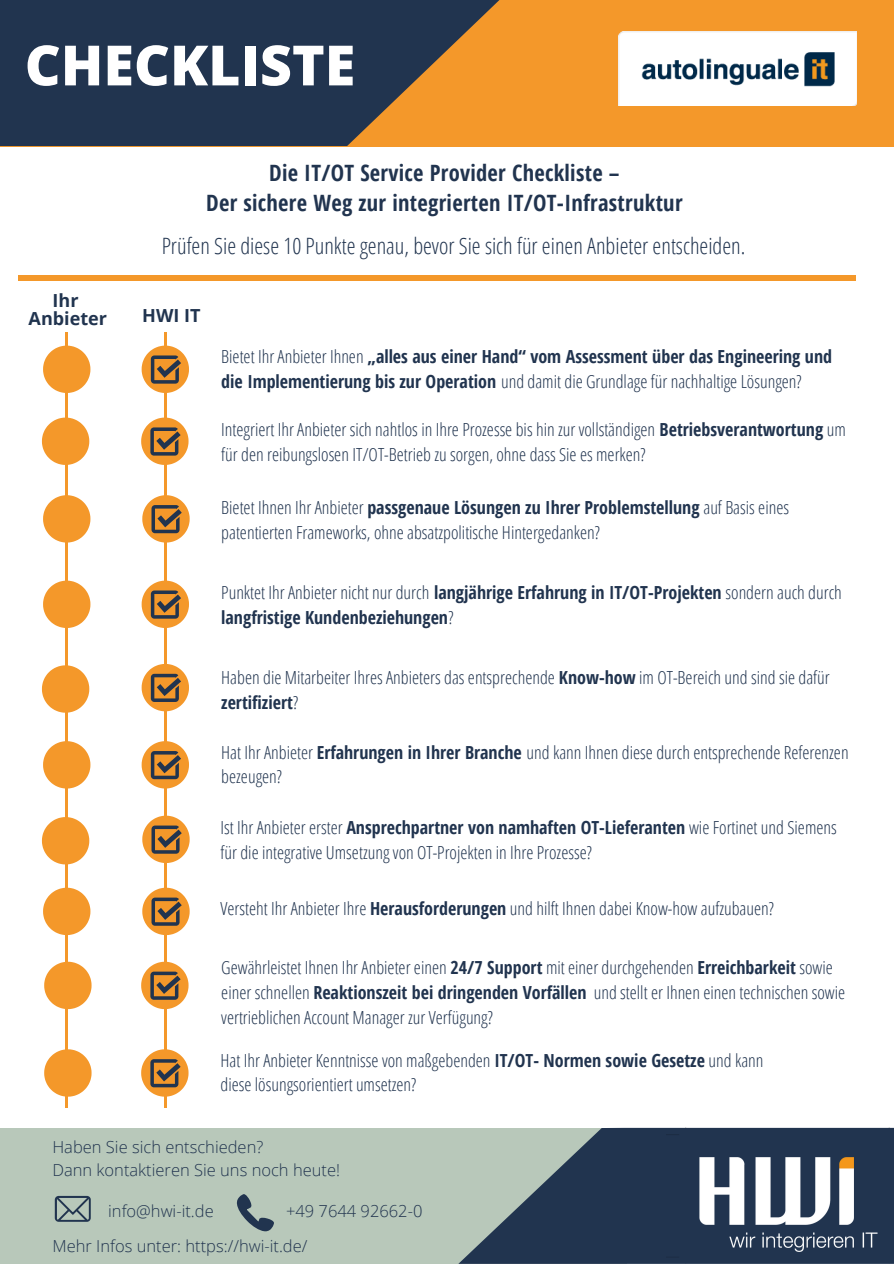
<style>
.page{position:relative;width:894px;height:1264px;background:#fff}
.page>*{position:absolute;margin:0;border:0;box-sizing:border-box;transform-origin:0 0}
.t1{font:800 55.5px "Open Sans";color:#fff}
.t2{font:700 22.5px "Open Sans Condensed";letter-spacing:.015em;color:#21344f}
.t3{font:300 22.5px "Open Sans Condensed";color:#21344f}
.t4{font:300 18px/24.8px "Open Sans Condensed";color:#21344f}
.t5{font:700 18px/24.8px "Open Sans Condensed";color:#21344f}
.t6{font:700 18px "Open Sans";color:#21344f}
.t7{font:300 16.5px "Open Sans";color:#21344f}
.s1{font-weight:300}
.s2{font-weight:700}
</style>
<div class="page">
<div style="left:0;top:0;width:893px;height:146px;background:#f4982a"></div>
<div style="left:19px;top:275px;width:836px;height:6px;background:#f4982a"></div>
<hr style="left:165px;top:332px;width:2px;height:775px;background:#f4982a">
<svg style="left:0;top:0;width:500px;height:146px;fill:#21344f"></svg>
<hr style="left:66px;top:332px;width:2px;height:775px;background:#f4982a">
<div style="left:0;top:1128px;width:626px;height:135px;background:#b8c8ba"></div>
<svg style="left:55px;top:1195px;width:36px;height:26px"></svg>
<svg style="left:237px;top:1194px;width:37px;height:37px"></svg>
<svg style="left:459px;top:1127px;width:207px;height:136px;fill:#21344f"></svg>
<img style="left:666px;top:1127px;width:227px;height:136px">
<img style="left:618px;top:31px;width:238px;height:74px">
<svg style="left:142px;top:345px;width:47px;height:48px"></svg>
<svg style="left:43px;top:345px;width:47px;height:48px"></svg>
<svg style="left:141px;top:417px;width:47px;height:48px"></svg>
<svg style="left:142px;top:495px;width:48px;height:47px"></svg>
<svg style="left:142px;top:580px;width:47px;height:48px"></svg>
<svg style="left:142px;top:664px;width:47px;height:47px"></svg>
<svg style="left:142px;top:741px;width:47px;height:47px"></svg>
<svg style="left:142px;top:815px;width:48px;height:48px"></svg>
<svg style="left:142px;top:887px;width:48px;height:48px"></svg>
<svg style="left:141px;top:961px;width:47px;height:48px"></svg>
<svg style="left:141px;top:1049px;width:47px;height:47px"></svg>
<svg style="left:42px;top:417px;width:47px;height:48px"></svg>
<svg style="left:43px;top:495px;width:47px;height:47px"></svg>
<svg style="left:43px;top:580px;width:47px;height:48px"></svg>
<svg style="left:42px;top:665px;width:47px;height:47px"></svg>
<svg style="left:43px;top:741px;width:47px;height:47px"></svg>
<svg style="left:42px;top:817px;width:47px;height:47px"></svg>
<svg style="left:43px;top:887px;width:47px;height:48px"></svg>
<svg style="left:44px;top:961px;width:47px;height:48px"></svg>
<svg style="left:44px;top:1049px;width:47px;height:47px"></svg>
<p class="t1" style="left:25px;top:26px;width:332px">CHECKLISTE</p>
<p class="t2" style="left:269px;top:157px;width:352px">Die IT/OT Service Provider Checkliste –</p>
<p class="t2" style="left:206px;top:187px;width:478px">Der sichere Weg zur integrierten IT/OT-Infrastruktur</p>
<p class="t6" style="left:53px;top:288px;width:27px">Ihr</p>
<p class="t6" style="left:29px;top:306px;width:80px">Anbieter</p>
<p class="t3" style="left:162px;top:230px;width:585px">Prüfen Sie diese 10 Punkte genau, bevor Sie sich für einen Anbieter entscheiden.</p>
<p class="t6" style="left:142px;top:303px;width:60px">HWI IT</p>
<p class="t5" style="left:221px;top:343px;width:612px"><span class="s1">Bietet Ihr Anbieter Ihnen</span> „alles aus einer Hand“ vom Assessment über das Engineering und die Implementierung bis zur Operation <span class="s1">und damit die Grundlage für nachhaltige Lösungen?</span></p>
<p class="t4" style="left:221px;top:417px;width:626px">Integriert Ihr Anbieter sich nahtlos in Ihre Prozesse bis hin zur vollständigen <span class="s2">Betriebsverantwortung</span> um für den reibungslosen IT/OT-Betrieb zu sorgen, ohne dass Sie es merken?</p>
<p class="t4" style="left:221px;top:494px;width:569px">Bietet Ihnen Ihr Anbieter <span class="s2">passgenaue Lösungen zu Ihrer Problemstellung</span> auf Basis eines patentierten Frameworks, ohne absatzpolitische Hintergedanken?</p>
<p class="t5" style="left:221px;top:580px;width:622px"><span class="s1">Punktet Ihr Anbieter nicht nur durch</span> langjährige Erfahrung in IT/OT-Projekten <span class="s1">sondern auch durch </span>langfristige Kundenbeziehungen<span class="s1">?</span></p>
<p class="t4" style="left:221px;top:664px;width:609px">Haben die Mitarbeiter Ihres Anbieters das entsprechende <span class="s2">Know-how</span> im OT-Bereich und sind sie dafür <span class="s2">zertifiziert</span>?</p>
<p class="t4" style="left:221px;top:739px;width:628px">Hat Ihr Anbieter <span class="s2">Erfahrungen in Ihrer Branche</span> und kann Ihnen diese durch entsprechende Referenzen bezeugen?</p>
<p class="t4" style="left:220px;top:815px;width:617px">Ist Ihr Anbieter erster <span class="s2">Ansprechpartner von namhaften OT-Lieferanten</span> wie Fortinet und Siemens für die integrative Umsetzung von OT-Projekten in Ihre Prozesse?</p>
<p class="t4" style="left:220px;top:895px;width:554px">Versteht Ihr Anbieter Ihre <span class="s2">Herausforderungen</span> und hilft Ihnen dabei Know-how aufzubauen?</p>
<p class="t4" style="left:221px;top:955px;width:625px">Gewährleistet Ihnen Ihr Anbieter einen <span class="s2">24/7 Support</span> mit einer durchgehenden <span class="s2">Erreichbarkeit</span> sowie einer schnellen <span class="s2">Reaktionszeit bei dringenden Vorfällen</span> und stellt er Ihnen einen technischen sowie vertrieblichen Account Manager zur Verfügung?</p>
<p class="t4" style="left:220px;top:1047px;width:544px">Hat Ihr Anbieter Kenntnisse von maßgebenden <span class="s2">IT/OT- Normen sowie Gesetze</span> und kann diese lösungsorientiert umsetzen?</p>
<p class="t7" style="left:52px;top:1135px;width:212px">Haben Sie sich entschieden?</p>
<p class="t7" style="left:52px;top:1158px;width:289px">Dann kontaktieren Sie uns noch heute!</p>
<p class="t7" style="left:108px;top:1198px;width:107px">info@hwi-it.de</p>
<p class="t7" style="left:286px;top:1199px;width:138px">+49 7644 92662-0</p>
<p class="t7" style="left:52px;top:1234px;width:256px">Mehr Infos unter: https://hwi-it.de/</p>
</div>
